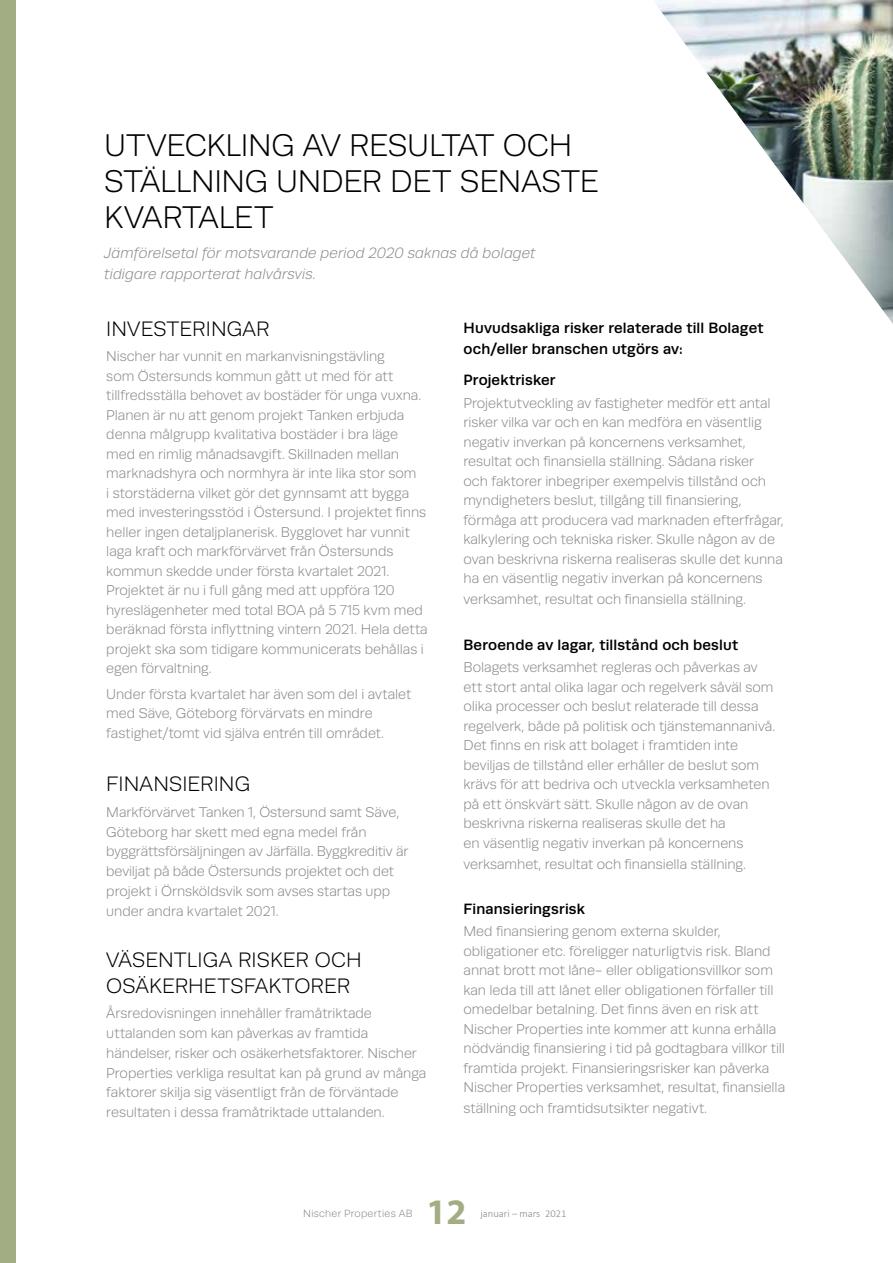
<style>
.page{position:relative;width:893px;height:1263px;background:#fff}
.page>*{position:absolute;margin:0;border:0;box-sizing:border-box;transform-origin:0 0}
.t1{font:700 36px "Myriad Pro";color:#a3ad84}
.t2{font:300 31.5px/36px "Runda";letter-spacing:-.01em;color:#000}
.t3{font:300 21px/25.5px "Runda";letter-spacing:.005em;color:#000}
.t4{font:500 15px/21px "Runda";letter-spacing:.01em;color:#000}
.t5{font:italic 300 15px/21px "Runda";letter-spacing:.005em;color:#878787}
.t6{font:300 14.25px/19.5px "Runda";color:#878787}
.t7{font:300 10.5px "Runda";letter-spacing:.025em;color:#878787}
.t8{font:300 10.5px "Calibri";color:#878787}
</style>
<div class="page">
<div style="left:0;top:0;width:15px;height:1263px;background:#a3ad84"></div>
<img style="left:653px;top:0;width:240px;height:324px">
<h2 class="t2" style="left:104px;top:128px;width:496px">UTVECKLING AV RESULTAT OCH<br>STÄLLNING UNDER DET SENASTE<br>KVARTALET</h2>
<p class="t5" style="left:104px;top:243px;width:433px">Jämförelsetal för motsvarande period 2020 saknas då bolaget tidigare rapporterat halvårsvis.</p>
<h3 class="t3" style="left:106px;top:316px;width:165px">INVESTERINGAR</h3>
<p class="t6" style="left:106px;top:347px;width:323px">Nischer har vunnit en markanvisningstävling<br>som Östersunds kommun gått ut med för att tillfredsställa behovet av bostäder för unga vuxna.<br>Planen är nu att genom projekt Tanken erbjuda denna målgrupp kvalitativa bostäder i bra läge med en rimlig månadsavgift. Skillnaden mellan marknadshyra och normhyra är inte lika stor som<br>i storstäderna vilket gör det gynnsamt att bygga med investeringsstöd i Östersund. I projektet finns heller ingen detaljplanerisk. Bygglovet har vunnit laga kraft och markförvärvet från Östersunds kommun skedde under första kvartalet 2021.<br>Projektet är nu i full gång med att uppföra 120 hyreslägenheter med total BOA på 5 715 kvm med beräknad första inflyttning vintern 2021. Hela detta projekt ska som tidigare kommunicerats behållas i egen förvaltning.</p>
<p class="t6" style="left:106px;top:684px;width:306px">Under första kvartalet har även som del i avtalet med Säve, Göteborg förvärvats en mindre fastighet/tomt vid själva entrén till området.</p>
<h3 class="t3" style="left:106px;top:772px;width:145px">FINANSIERING</h3>
<p class="t6" style="left:106px;top:802px;width:304px">Markförvärvet Tanken 1, Östersund samt Säve, Göteborg har skett med egna medel från byggrättsförsäljningen av Järfälla. Byggkreditiv är beviljat på både Östersunds projektet och det projekt i Örnsköldsvik som avses startas upp under andra kvartalet 2021.</p>
<h3 class="t3" style="left:106px;top:947px;width:257px">VÄSENTLIGA RISKER OCH<br>OSÄKERHETSFAKTORER</h3>
<p class="t6" style="left:106px;top:1004px;width:322px">Årsredovisningen innehåller framåtriktade uttalanden som kan påverkas av framtida händelser, risker och osäkerhetsfaktorer. Nischer Properties verkliga resultat kan på grund av många faktorer skilja sig väsentligt från de förväntade resultaten i dessa framåtriktade uttalanden.</p>
<p class="t4" style="left:463px;top:317px;width:302px">Huvudsakliga risker relaterade till Bolaget och/eller branschen utgörs av:</p>
<p class="t4" style="left:463px;top:369px;width:94px">Projektrisker</p>
<p class="t6" style="left:463px;top:393px;width:322px">Projektutveckling av fastigheter medför ett antal risker vilka var och en kan medföra en väsentlig negativ inverkan på koncernens verksamhet, resultat och finansiella ställning. Sådana risker<br>och faktorer inbegriper exempelvis tillstånd och myndigheters beslut, tillgång till finansiering, förmåga att producera vad marknaden efterfrågar, kalkylering och tekniska risker. Skulle någon av de ovan beskrivna riskerna realiseras skulle det kunna ha en väsentlig negativ inverkan på koncernens</p>
<p class="t6" style="left:463px;top:590px;width:284px">verksamhet, resultat och finansiella ställning.</p>
<p class="t4" style="left:463px;top:634px;width:276px">Beroende av lagar, tillstånd och beslut</p>
<p class="t6" style="left:463px;top:658px;width:313px">Bolagets verksamhet regleras och påverkas av ett stort antal olika lagar och regelverk såväl som olika processer och beslut relaterade till dessa regelverk, både på politisk och tjänstemannanivå.<br>Det finns en risk att bolaget i framtiden inte beviljas de tillstånd eller erhåller de beslut som krävs för att bedriva och utveckla verksamheten på ett önskvärt sätt. Skulle någon av de ovan beskrivna riskerna realiseras skulle det ha<br>en väsentlig negativ inverkan på koncernens</p>
<p class="t6" style="left:463px;top:854px;width:284px">verksamhet, resultat och finansiella ställning.</p>
<p class="t4" style="left:463px;top:898px;width:123px">Finansieringsrisk</p>
<p class="t6" style="left:463px;top:922px;width:323px">Med finansiering genom externa skulder, obligationer etc. föreligger naturligtvis risk. Bland annat brott mot låne- eller obligationsvillkor som kan leda till att lånet eller obligationen förfaller till omedelbar betalning. Det finns även en risk att Nischer Properties inte kommer att kunna erhålla nödvändig finansiering i tid på godtagbara villkor till framtida projekt. Finansieringsrisker kan påverka Nischer Properties verksamhet, resultat, finansiella</p>
<p class="t6" style="left:463px;top:1099px;width:245px">ställning och framtidsutsikter negativt.</p>
<p class="t7" style="left:303px;top:1208px;width:111px">Nischer Properties AB</p>
<h1 class="t1" style="left:426px;top:1188px;width:41px">12</h1>
<p class="t8" style="left:480px;top:1207px;width:87px">januari – mars 2021</p>
</div>
